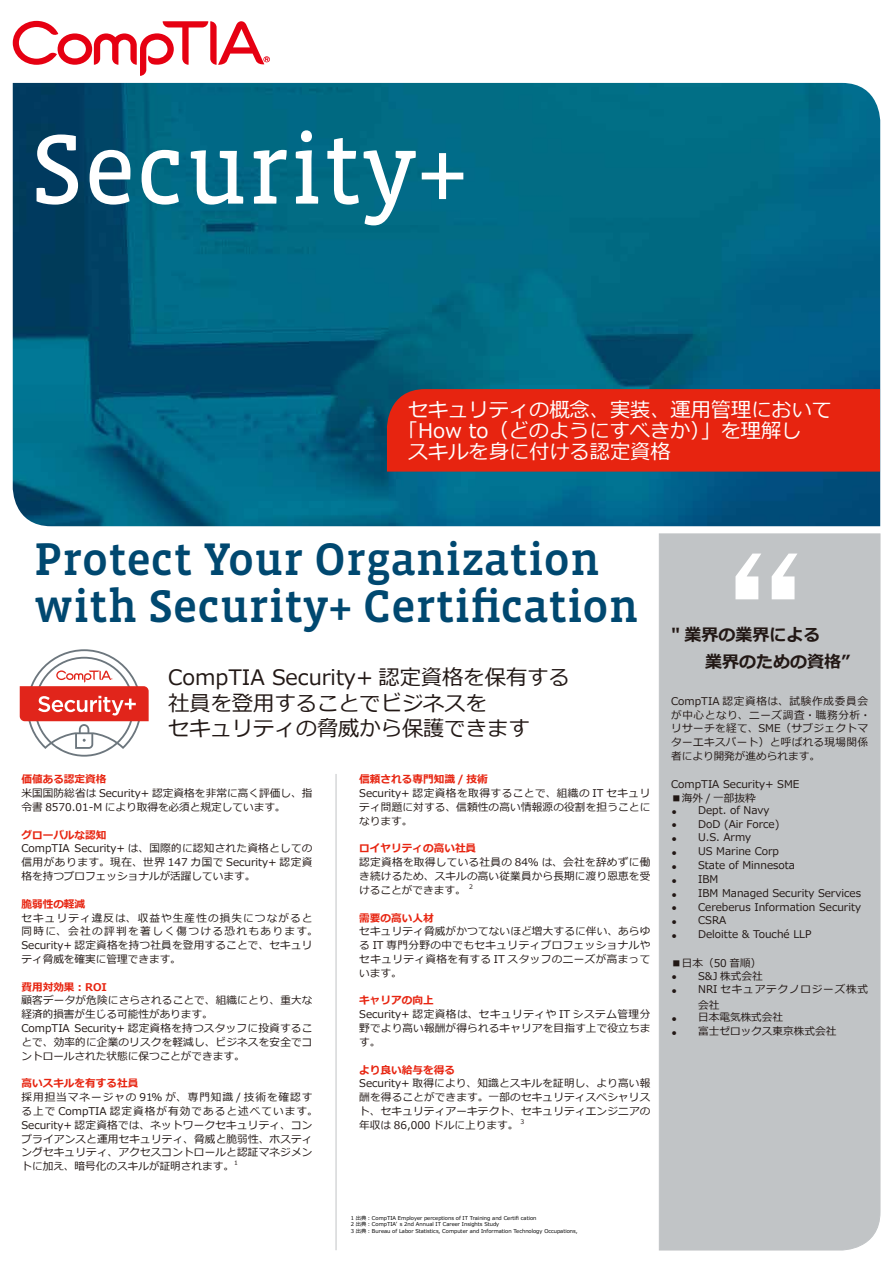
<style>
.page{position:relative;width:893px;height:1263px;background:#fff}
.page>*{position:absolute;margin:0;border:0;box-sizing:border-box;transform-origin:0 0}
.t1{font:189px "MS P Gothic";color:#fff}
.t2{font:100.95px "Vista Slab OT";color:#fff}
.t3{font:500 46.8px "Vista Slab OT";color:#004870}
.t4{font:21.3px/25.5px "Meiryo";color:#221815}
.t5{font:20.25px "Meiryo";color:#fff}
.t6{font:700 16.95px/27.6px "Meiryo";color:#221815}
.t7{font:13.8px "Koz Min Pr 6 N";color:#221815}
.t8{font:10.65px/13.8px "Meiryo";letter-spacing:.015em;color:#221815}
.t9{font:10.65px/13.8px "Meiryo";letter-spacing:.105em;color:#221815}
.t10{font:700 10.65px "Meiryo";color:#e72410}
.t11{font:10.65px "Meiryo";letter-spacing:.075em;color:#221815}
.t12{font:6.15px "Meiryo";color:#221815}
.t13{font:5.25px/6.4px "Meiryo";color:#000}
</style>
<div class="page">
<img style="left:13px;top:83px;width:867px;height:443px">
<svg style="left:13px;top:21px;width:257px;height:55px"></svg>
<svg style="left:20px;top:649px;width:129px;height:108px"></svg>
<div style="left:659px;top:533px;width:221px;height:717px;background:#c1c4c6"></div>
<hr style="left:336px;top:774px;width:1px;height:476px;background:#c1c4c6">
<div style="left:387px;top:389px;width:493px;height:83px;background:#e72410"></div>
<h2 class="t2" style="left:30px;top:118px;width:439px">Security+</h2>
<h3 class="t5" style="left:408px;top:395px;width:426px">セキュリティの概念、実装、運用管理において</h3>
<h3 class="t5" style="left:398px;top:416px;width:405px">「How to（どのようにすべきか）」を理解し</h3>
<h3 class="t5" style="left:408px;top:438px;width:264px">スキルを身に付ける認定資格</h3>
<h3 class="t3" style="left:34px;top:535px;width:567px">Protect Your Organization</h3>
<h3 class="t3" style="left:34px;top:582px;width:605px">with Security+ Certification</h3>
<h3 class="t4" style="left:168px;top:666px;width:403px">CompTIA Security+ 認定資格を保有する社員を登用することでビジネスを<br>セキュリティの脅威から保護できます</h3>
<p class="t10" style="left:21px;top:772px;width:87px">価値ある認定資格</p>
<p class="t8" style="left:21px;top:787px;width:293px">米国国防総省は Security+ 認定資格を非常に高く評価し、指令書 8570.01-M により取得を必須と規定しています。</p>
<p class="t10" style="left:21px;top:827px;width:87px">グローバルな認知</p>
<p class="t8" style="left:75px;top:842px;width:239px">Security+ は、国際的に認知された資格としての</p>
<p class="t10" style="left:359px;top:772px;width:130px">信頼される専門知識 / 技術</p>
<p class="t8" style="left:359px;top:787px;width:293px;text-align:justify">Security+ 認定資格を取得することで、組織の IT セキュリティ問題に対する、信頼性の高い情報源の役割を担うことになります。</p>
<p class="t10" style="left:359px;top:841px;width:118px">ロイヤリティの高い社員</p>
<p class="t8" style="left:359px;top:856px;width:293px">認定資格を取得している社員の 84% は、会社を辞めずに働き続けるため、スキルの高い従業員から長期に渡り恩恵を受</p>
<p class="t12" style="left:469px;top:882px;width:5px">2</p>
<p class="t8" style="left:21px;top:842px;width:293px">CompTIA<br>信用があります。現在、世界 147 カ国で Security+ 認定資格を持つプロフェッショナルが活躍しています。</p>
<p class="t10" style="left:21px;top:896px;width:65px">脆弱性の軽減</p>
<p class="t9" style="left:21px;top:911px;width:298px">セキュリティ違反は、収益や生産性の損失につながると同時に、会社の評判を著しく傷つける恐れもあります。<br>Security+ 認定資格を持つ社員を登用することで、セキュリティ脅威を確実に管理できます。</p>
<p class="t10" style="left:21px;top:979px;width:87px">費用対効果：ROI</p>
<p class="t8" style="left:21px;top:994px;width:293px">顧客データが危険にさらされることで、組織にとり、重大な</p>
<p class="t8" style="left:21px;top:1008px;width:193px">経済的損害が生じる可能性があります。</p>
<p class="t8" style="left:75px;top:1022px;width:239px">Security+ 認定資格を持つスタッフに投資するこ</p>
<p class="t8" style="left:359px;top:884px;width:108px">けることができます。</p>
<p class="t10" style="left:359px;top:910px;width:76px">需要の高い人材</p>
<p class="t8" style="left:359px;top:925px;width:293px;text-align:justify">セキュリティ脅威がかつてないほど増大するに伴い、あらゆる IT 専門分野の中でもセキュリティプロフェッショナルやセキュリティ資格を有する IT スタッフのニーズが高まっています。</p>
<p class="t10" style="left:359px;top:993px;width:76px">キャリアの向上</p>
<p class="t8" style="left:359px;top:1008px;width:293px;text-align:justify">Security+ 認定資格は、セキュリティや IT システム管理分野でより高い報酬が得られるキャリアを目指す上で役立ちます。</p>
<p class="t10" style="left:359px;top:1062px;width:97px">より良い給与を得る</p>
<p class="t8" style="left:359px;top:1077px;width:293px;text-align:justify">Security+ 取得により、知識とスキルを証明し、より高い報酬を得ることができます。一部のセキュリティスペシャリスト、セキュリティアーキテクト、セキュリティエンジニアの</p>
<p class="t12" style="left:520px;top:1117px;width:5px">3</p>
<p class="t8" style="left:359px;top:1118px;width:160px">年収は 86,000 ドルに上ります。</p>
<p class="t8" style="left:21px;top:1022px;width:293px">CompTIA<br>とで、効率的に企業のリスクを軽減し、ビジネスを安全でコントロールされた状態に保つことができます。</p>
<p class="t10" style="left:21px;top:1076px;width:118px">高いスキルを有する社員</p>
<p class="t8" style="left:21px;top:1091px;width:298px">採用担当マネージャの 91% が、専門知識 / 技術を確認する上で CompTIA 認定資格が有効であると述べています。<br>Security+ 認定資格では、ネットワークセキュリティ、コンプライアンスと運用セキュリティ、脅威と脆弱性、ホスティングセキュリティ、アクセスコントロールと認証マネジメン</p>
<p class="t12" style="left:234px;top:1158px;width:5px">1</p>
<p class="t8" style="left:21px;top:1160px;width:214px">トに加え、暗号化のスキルが証明されます。</p>
<p class="t13" style="left:400px;top:1215px;width:138px;text-indent:-49px">1 出典 : CompTIA Employer perceptions of IT Training and Certifi cation<br>2s nd Annual IT Career Insights Study</p>
<p class="t13" style="left:351px;top:1221px;width:228px">2 出典 : CompTIA’<br>3 出典 : Bureau of Labor Statistics, Computer and Information Technology Occupations,</p>
<h1 class="t1" style="left:719px;top:543px;width:96px">“</h1>
<h3 class="t6" style="left:671px;top:622px;width:181px">" 業界の業界による<br>　　業界のための資格“</h3>
<p class="t8" style="left:671px;top:695px;width:201px">CompTIA 認定資格は、試験作成委員会が中心となり、ニーズ調査・職務分析・リサーチを経て、SME（サブジェクトマターエキスパート）と呼ばれる現場関係者により開発が進められます。</p>
<p class="t8" style="left:671px;top:777px;width:130px">CompTIA Security+ SME</p>
<p class="t8" style="left:698px;top:792px;width:73px;line-height:12.1px;text-indent:-27px">■海外 / 一部抜粋<br>Dept. of Navy</p>
<p class="t7" style="left:671px;top:804px;width:8px">•</p>
<p class="t7" style="left:671px;top:817px;width:8px">•</p>
<p class="t8" style="left:698px;top:817px;width:83px">DoD (Air Force(</p>
<p class="t7" style="left:671px;top:831px;width:8px">•</p>
<p class="t8" style="left:698px;top:831px;width:55px">U S. . Army</p>
<p class="t7" style="left:671px;top:845px;width:8px">•</p>
<p class="t8" style="left:698px;top:845px;width:82px">US Marine Corp</p>
<p class="t7" style="left:671px;top:859px;width:8px">•</p>
<p class="t8" style="left:698px;top:859px;width:98px">State of Minnesota</p>
<p class="t7" style="left:671px;top:873px;width:8px">•</p>
<p class="t8" style="left:698px;top:873px;width:22px">IBM</p>
<p class="t7" style="left:671px;top:887px;width:8px">•</p>
<p class="t8" style="left:698px;top:886px;width:164px">IBM Managed Security Services</p>
<p class="t7" style="left:671px;top:900px;width:8px">•</p>
<p class="t8" style="left:698px;top:900px;width:164px">Cereberus Information Security</p>
<p class="t7" style="left:671px;top:914px;width:8px">•</p>
<p class="t8" style="left:698px;top:914px;width:30px">CSRA</p>
<p class="t8" style="left:698px;top:928px;width:115px">Deloitte &amp; Touché LLP</p>
<p class="t7" style="left:671px;top:928px;width:8px">•</p>
<p class="t8" style="left:671px;top:958px;width:93px;line-height:12.1px;text-align:right">■日本（50 音順(<br>S&amp;J 株式会社</p>
<p class="t7" style="left:671px;top:969px;width:8px">•</p>
<p class="t7" style="left:671px;top:983px;width:8px">•</p>
<p class="t7" style="left:671px;top:1011px;width:8px">•</p>
<p class="t7" style="left:671px;top:1025px;width:8px">•</p>
<p class="t11" style="left:698px;top:982px;width:172px">NRI セキュアテクノロジーズ株式</p>
<p class="t8" style="left:698px;top:999px;width:87px;line-height:12.1px">会社<br>日本電気株式会社</p>
<p class="t8" style="left:698px;top:1025px;width:140px">富士ゼロックス東京株式会社</p>
</div>
